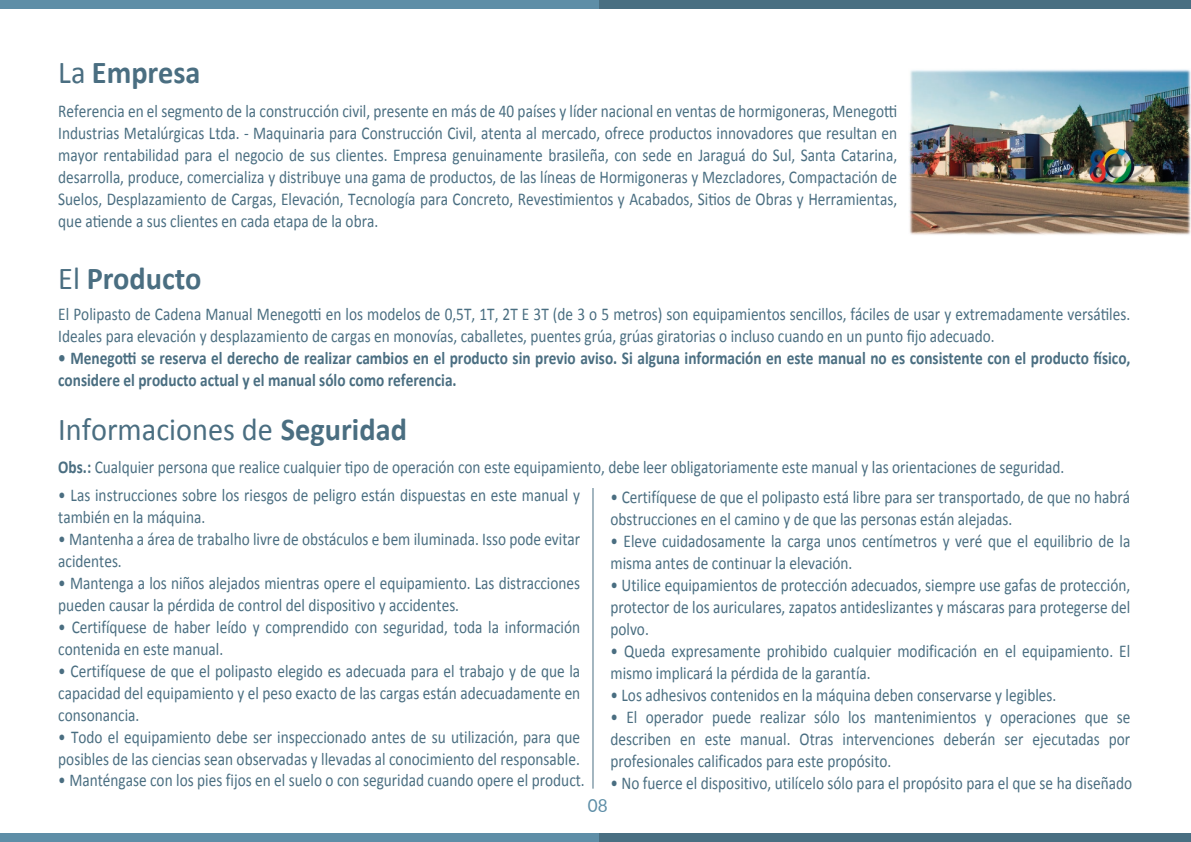
<style>
.page{position:relative;width:1191px;height:842px;background:#fff}
.page>*{position:absolute;margin:0;border:0;box-sizing:border-box;transform-origin:0 0}
.t1{font:32px "Calibri";color:#4a6e81;scale:.95 1}
.t2{font:700 32px "Calibri";color:#4a6e81;scale:.95 1}
.t3{font:18px/22px "Calibri";color:#4a6e81;scale:.85 1}
.t4{font:700 18px/22px "Calibri";color:#4a6e81;scale:.85 1}
.t5{font:18px "Lato";color:#5e8ea7;scale:.95 1}
.s1{font-weight:400}
.s2{font-weight:700}
</style>
<div class="page">
<div style="left:596px;top:0;width:595px;height:8px;background:#496f82"></div>
<div style="left:0;top:0;width:599px;height:8px;background:#5e8ea7"></div>
<div style="left:596px;top:834px;width:595px;height:8px;background:#496f82"></div>
<div style="left:0;top:834px;width:599px;height:8px;background:#5e8ea7"></div>
<hr style="left:592px;top:488px;width:1px;height:301px;background:#496f82">
<img style="left:909px;top:69px;width:282px;height:166px">
<h1 class="t2" style="left:58px;top:52px;width:151px"><span class="s1">La</span> Empresa</h1>
<p class="t3" style="left:58px;top:100px;width:988px;text-align:justify">Referencia en el segmento de la construcción civil, presente en más de 40 países y líder nacional en ventas de hormigoneras, Menegotti Industrias Metalúrgicas Ltda. - Maquinaria para Construcción Civil, atenta al mercado, ofrece productos innovadores que resultan en mayor rentabilidad para el negocio de sus clientes. Empresa genuinamente brasileña, con sede en Jaraguá do Sul, Santa Catarina, desarrolla, produce, comercializa y distribuye una gama de productos, de las líneas de Hormigoneras y Mezcladores, Compactación de Suelos, Desplazamiento de Cargas, Elevación, Tecnología para Concreto, Revestimientos y Acabados, Sitios de Obras y Herramientas, que atiende a sus clientes en cada etapa de la obra.</p>
<h1 class="t2" style="left:58px;top:258px;width:152px"><span class="s1">El</span> Producto</h1>
<p class="t3" style="left:58px;top:303px;width:1262px">El Polipasto de Cadena Manual Menegotti en los modelos de 0,5T, 1T, 2T E 3T (de 3 o 5 metros) son equipamientos sencillos, fáciles de usar y extremadamente versátiles.<br>Ideales para elevación y desplazamiento de cargas en monovías, caballetes, puentes grúa, grúas giratorias o incluso cuando en un punto fijo adecuado.</p>
<p class="t4" style="left:58px;top:347px;width:1263px">• Menegotti se reserva el derecho de realizar cambios en el producto sin previo aviso. Si alguna información en este manual no es consistente con el producto físico, considere el producto actual y el manual sólo como referencia.</p>
<h1 class="t1" style="left:58px;top:409px;width:368px">Informaciones de <span class="s2">Seguridad</span></h1>
<p class="t3" style="left:58px;top:456px;width:1185px"><span class="s2">Obs.:</span> Cualquier persona que realice cualquier tipo de operación con este equipamiento, debe leer obligatoriamente este manual y las orientaciones de seguridad.</p>
<p class="t3" style="left:58px;top:484px;width:615px">• Las instrucciones sobre los riesgos de peligro están dispuestas en este manual y también en la máquina.</p>
<p class="t3" style="left:58px;top:528px;width:615px">• Mantenha a área de trabalho livre de obstáculos e bem iluminada. Isso pode evitar acidentes.</p>
<p class="t3" style="left:58px;top:572px;width:615px">• Mantenga a los niños alejados mientras opere el equipamiento. Las distracciones pueden causar la pérdida de control del dispositivo y accidentes.</p>
<p class="t3" style="left:58px;top:616px;width:615px">• Certifíquese de haber leído y comprendido con seguridad, toda la información contenida en este manual.</p>
<p class="t3" style="left:58px;top:659px;width:615px;text-align:justify">• Certifíquese de que el polipasto elegido es adecuada para el trabajo y de que la capacidad del equipamiento y el peso exacto de las cargas están adecuadamente en consonancia.</p>
<p class="t3" style="left:58px;top:725px;width:615px">• Todo el equipamiento debe ser inspeccionado antes de su utilización, para que posibles de las ciencias sean observadas y llevadas al conocimiento del responsable.</p>
<p class="t3" style="left:58px;top:769px;width:621px">• Manténgase con los pies fijos en el suelo o con seguridad cuando opere el product.</p>
<p class="t3" style="left:610px;top:486px;width:613px">• Certifíquese de que el polipasto está libre para ser transportado, de que no habrá obstrucciones en el camino y de que las personas están alejadas.</p>
<p class="t3" style="left:610px;top:530px;width:613px">• Eleve cuidadosamente la carga unos centímetros y veré que el equilibrio de la misma antes de continuar la elevación.</p>
<p class="t3" style="left:610px;top:574px;width:613px;text-align:justify">• Utilice equipamientos de protección adecuados, siempre use gafas de protección, protector de los auriculares, zapatos antideslizantes y máscaras para protegerse del polvo.</p>
<p class="t3" style="left:610px;top:640px;width:613px">• Queda expresamente prohibido cualquier modificación en el equipamiento. El mismo implicará la pérdida de la garantía.</p>
<p class="t3" style="left:610px;top:684px;width:526px">• Los adhesivos contenidos en la máquina deben conservarse y legibles.</p>
<p class="t3" style="left:610px;top:706px;width:613px;text-align:justify">• El operador puede realizar sólo los mantenimientos y operaciones que se describen en este manual. Otras intervenciones deberán ser ejecutadas por profesionales calificados para este propósito.</p>
<p class="t3" style="left:610px;top:772px;width:615px">• No fuerce el dispositivo, utilícelo sólo para el propósito para el que se ha diseñado</p>
<p class="t5" style="left:588px;top:793px;width:22px">08</p>
</div>
